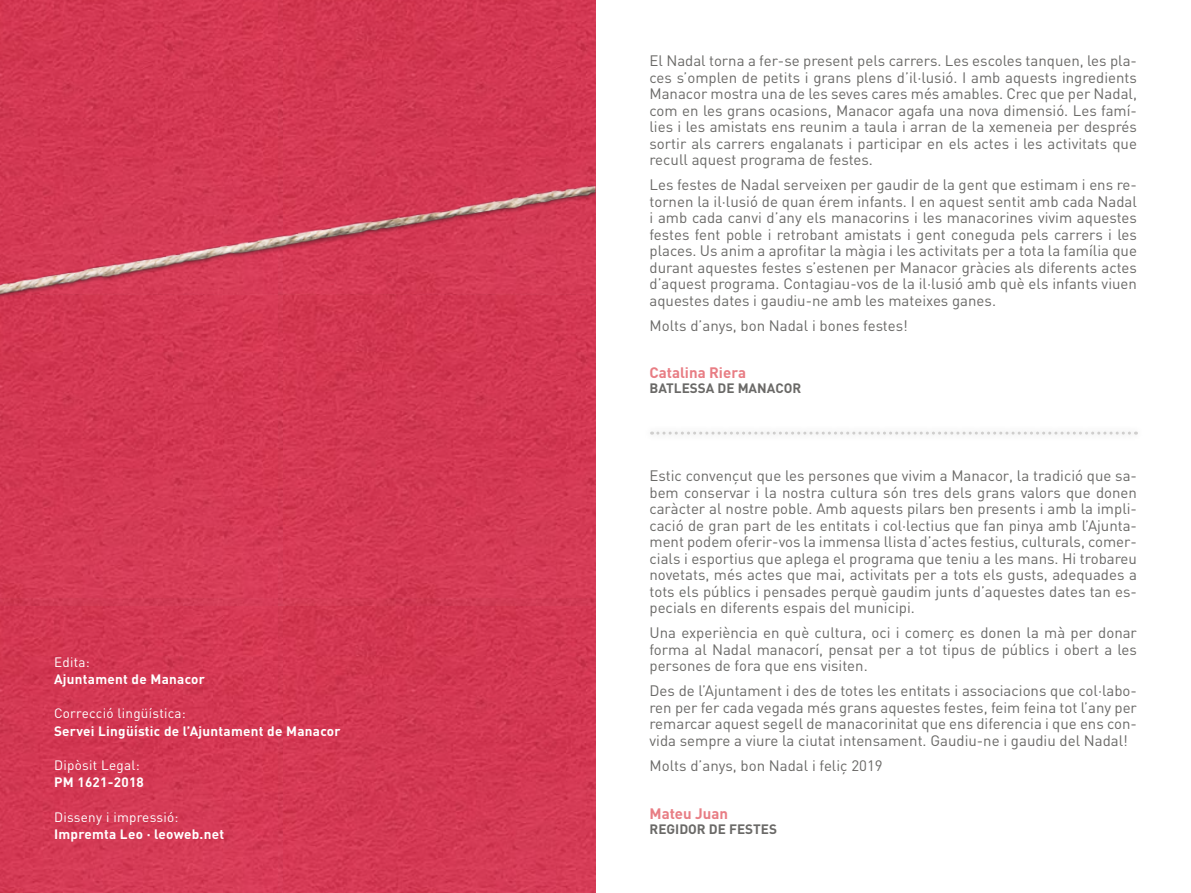
<style>
.page{position:relative;width:1191px;height:893px;background:#fff}
.page>*{position:absolute;margin:0;border:0;box-sizing:border-box;transform-origin:0 0}
.t1{font:15px/16.5px "DIN";color:#6a6967;text-align:justify}
.t2{font:700 15px "DIN";color:#e87d84}
.t3{font:700 13.5px "DIN";letter-spacing:.02em;color:#fff}
.t4{font:13.5px "DIN";letter-spacing:.02em;color:#fff}
.t5{font:700 13.5px "DIN";color:#6a6967}
</style>
<div class="page">
<img style="left:282px;top:0;width:313px;height:598px">
<img style="left:0;top:0;width:282px;height:598px">
<img style="left:282px;top:598px;width:313px;height:295px">
<img style="left:0;top:598px;width:282px;height:295px">
<div style="left:643px;top:424px;width:500px;height:18px;background:#fbfbfb"></div>
<svg style="left:651px;top:432px;width:478px;height:3px"></svg>
<img style="left:0;top:174px;width:595px;height:131px">
<p class="t4" style="left:54px;top:653px;width:37px">Edita:</p>
<p class="t3" style="left:54px;top:670px;width:152px">Ajuntament de Manacor</p>
<p class="t4" style="left:54px;top:705px;width:133px">Correcció lingüística:</p>
<p class="t3" style="left:54px;top:722px;width:288px">Servei Lingüístic de l’Ajuntament de Manacor</p>
<p class="t4" style="left:54px;top:757px;width:87px">Dipòsit Legal:</p>
<p class="t3" style="left:54px;top:774px;width:91px">PM 1621-2018</p>
<p class="t4" style="left:54px;top:808px;width:126px">Disseny i impressió:</p>
<p class="t3" style="left:54px;top:825px;width:172px">I mpremta Leo · leoweb.net</p>
<p class="t1" style="left:649px;top:52px;width:489px">El Nadal torna a fer-se present pels carrers. Les escoles tanquen, les pla&shy;ces s’omplen de petits i grans plens d’il·lusió. I amb aquests ingredients Manacor mostra una de les seves cares més amables. Crec que per Nadal, com en les grans ocasions, Manacor agafa una nova dimensió. Les famí&shy;lies i les amistats ens reunim a taula i arran de la xemeneia per després sortir als carrers engalanats i participar en els actes i les activitats que recull aquest programa de festes.</p>
<p class="t1" style="left:649px;top:176px;width:489px">Les festes de Nadal serveixen per gaudir de la gent que estimam i ens re&shy;tornen la il·lusió de quan érem infants. I en aquest sentit amb cada Nadal i amb cada canvi d’any els manacorins i les manacorines vivim aquestes festes fent poble i retrobant amistats i gent coneguda pels carrers i les places. Us anim a aprofitar la màgia i les activitats per a tota la família que durant aquestes festes s’estenen per Manacor gràcies als diferents actes d’aquest programa. Contagiau-vos de la il·lusió amb què els infants viuen aquestes dates i gaudiu-ne amb les mateixes ganes.</p>
<p class="t1" style="left:649px;top:317px;width:260px">Molts d’anys, bon Nadal i bones festes!</p>
<p class="t2" style="left:649px;top:362px;width:98px">Catalina Riera</p>
<p class="t5" style="left:649px;top:379px;width:34px">Batlessa</p>
<p class="t5" style="left:717px;top:379px;width:41px">de Manac</p>
<p class="t5" style="left:783px;top:379px;width:16px">or</p>
<p class="t1" style="left:649px;top:467px;width:489px">Estic convençut que les persones que vivim a Manacor, la tradició que sa&shy;bem conservar i la nostra cultura són tres dels grans valors que donen caràcter al nostre poble. Amb aquests pilars ben presents i amb la impli&shy;cació de gran part de les entitats i col·lectius que fan pinya amb l’Ajunta&shy;ment podem oferir-vos la immensa llista d’actes festius, culturals, comer&shy;cials i esportius que aplega el programa que teniu a les mans. Hi trobareu novetats, més actes que mai, activitats per a tots els gusts, adequades a tots els públics i pensades perquè gaudim junts d’aquestes dates tan es&shy;pecials en diferents espais del municipi.</p>
<p class="t1" style="left:649px;top:624px;width:489px">Una experiència en què cultura, oci i comerç es donen la mà per donar forma al Nadal manacorí, pensat per a tot tipus de públics i obert a les persones de fora que ens visiten.</p>
<p class="t1" style="left:649px;top:682px;width:489px">Des de l’Ajuntament i des de totes les entitats i associacions que col·labo&shy;ren per fer cada vegada més grans aquestes festes, feim feina tot l’any per remarcar aquest segell de manacorinitat que ens diferencia i que ens con&shy;vida sempre a viure la ciutat intensament. Gaudiu-ne i gaudiu del Nadal!</p>
<p class="t1" style="left:649px;top:757px;width:235px">Molts d’anys, bon Nadal i feliç 2019</p>
<p class="t2" style="left:649px;top:804px;width:80px">Mateu Juan</p>
<p class="t5" style="left:649px;top:820px;width:120px">Regidor de Festes</p>
</div>
